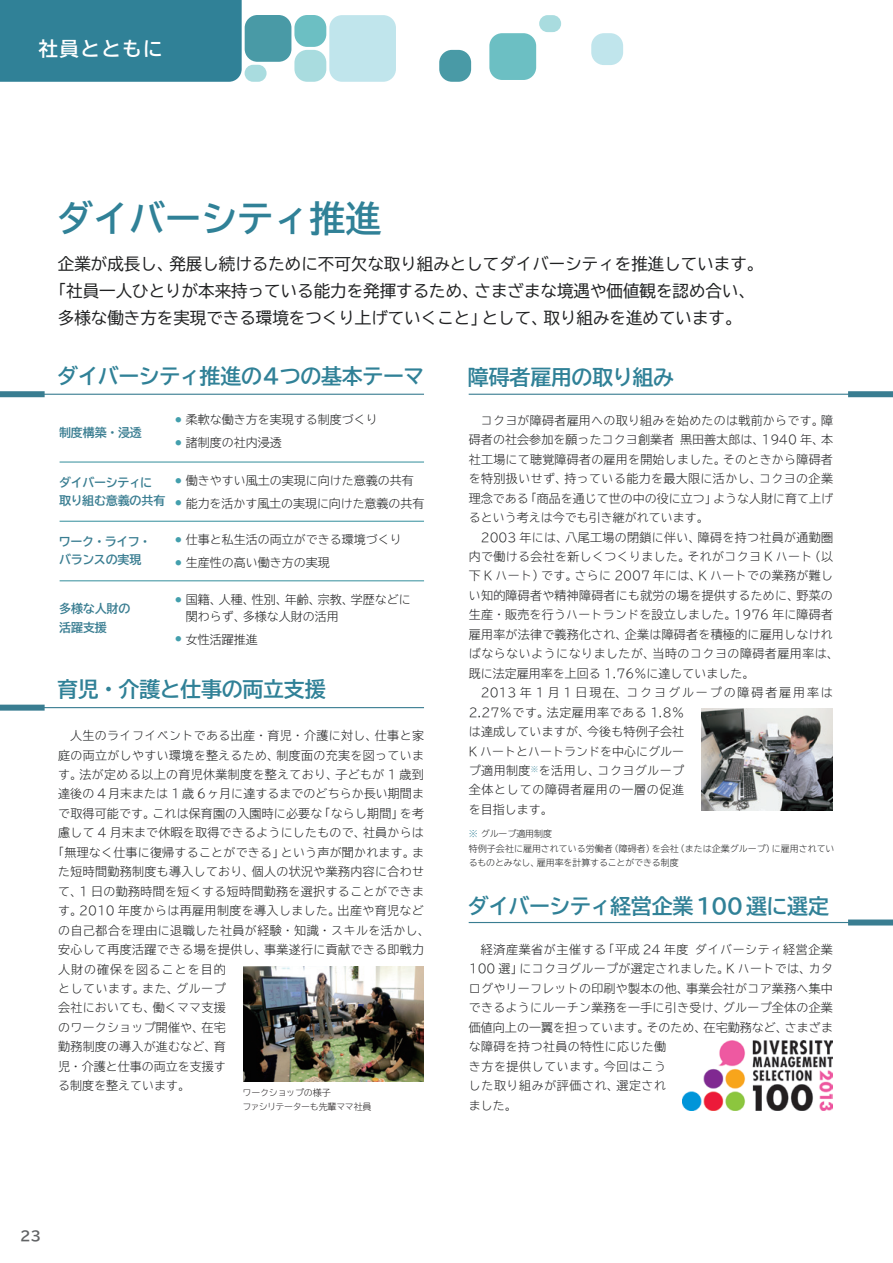
<style>
.page{position:relative;width:893px;height:1263px;background:#fff}
.page>*{position:absolute;margin:0;border:0;box-sizing:border-box;transform-origin:0 0}
.t1{font:700 36px "TBUD Go Std";color:#308197}
.t2{font:700 21px "TBUD Go Std";letter-spacing:-.015em;color:#308197}
.t3{font:700 19.5px "TBUD Go Std";letter-spacing:.075em;color:#fff}
.t4{font:16.5px "TBUD Go Std";color:#202122}
.t5{font:700 13.5px "TBUD Go Std";color:#616365}
.t6{font:300 12px/19.5px "TBUD Go Std Super";letter-spacing:.02em;color:#202122}
.t7{font:300 12px/23.1px "TBUD Go Std Super";color:#202122}
.t8{font:700 12px/18px "TBUD Go Std";letter-spacing:-.015em;color:#397d91}
.t9{font:300 12px "TBUD Go Std Super";letter-spacing:.04em;color:#202122}
.t10{font:300 12px "TBUD Go Std Super";letter-spacing:.08em;color:#202122}
.t11{font:300 9px/15px "TBUD Go Std Super";letter-spacing:-.005em;color:#202122}
.t12{font:300 9px/13.5px "TBUD Go Std Super";letter-spacing:-.03em;color:#231f20}
.t13{font:300 6px "TBUD Go Std Super";color:#439fad}
.s1{color:#308197}
</style>
<div class="page">
<div style="left:0;top:0;width:242px;height:82px;background:#308197"></div>
<div style="left:245px;top:15px;width:46px;height:47px;background:#499aa6;border-radius:13px"></div>
<div style="left:294px;top:15px;width:32px;height:32px;background:#6cbfc3;border-radius:13px"></div>
<div style="left:294px;top:50px;width:32px;height:32px;background:#a9dcdf;border-radius:13px"></div>
<div style="left:329px;top:15px;width:67px;height:67px;background:#c0e5ec;border-radius:13px"></div>
<div style="left:439px;top:50px;width:32px;height:32px;background:#499aa6;border-radius:13px"></div>
<div style="left:489px;top:33px;width:47px;height:47px;background:#6cbfc3;border-radius:13px"></div>
<div style="left:245px;top:65px;width:22px;height:17px;background:#a9dcdf;border-radius:8px"></div>
<div style="left:539px;top:15px;width:22px;height:17px;background:#a9dcdf;border-radius:8px"></div>
<div style="left:591px;top:33px;width:32px;height:32px;background:#c0e5ec;border-radius:13px"></div>
<hr style="left:0;top:394px;width:424px;height:1px;background:#397d91">
<div style="left:0;top:391px;width:45px;height:6px;background:#397d91"></div>
<hr style="left:0;top:707px;width:424px;height:1px;background:#397d91">
<div style="left:0;top:705px;width:45px;height:6px;background:#397d91"></div>
<hr style="left:60px;top:580px;width:364px;height:1px;background:#499aa6">
<hr style="left:60px;top:521px;width:364px;height:1px;background:#499aa6">
<hr style="left:60px;top:461px;width:364px;height:2px;background:#499aa6">
<hr style="left:469px;top:394px;width:423px;height:1px;background:#397d91">
<div style="left:848px;top:391px;width:45px;height:6px;background:#397d91"></div>
<img style="left:243px;top:967px;width:181px;height:114px">
<hr style="left:469px;top:922px;width:423px;height:1px;background:#397d91">
<div style="left:848px;top:919px;width:45px;height:6px;background:#397d91"></div>
<img style="left:683px;top:1040px;width:150px;height:71px">
<img style="left:701px;top:709px;width:132px;height:102px">
<h3 class="t3" style="left:38px;top:33px;width:126px">社員とともに</h3>
<h1 class="t1" style="left:57px;top:189px;width:325px">ダイバーシティ推進</h1>
<h3 class="t4" style="left:58px;top:250px;width:707px">企業が成長し、発展し続けるために不可欠な取り組みとしてダイバーシティを推進しています。</h3>
<h3 class="t4" style="left:50px;top:277px;width:707px">「社員一人ひとりが本来持っている能力を発揮するため、さまざまな境遇や価値観を認め合い、</h3>
<h3 class="t4" style="left:58px;top:304px;width:685px">多様な働き方を実現できる環境をつくり上げていくこと」として、取り組みを進めています。</h3>
<h2 class="t2" style="left:57px;top:359px;width:369px">ダイバーシティ推進の4つの基本テーマ</h2>
<p class="t8" style="left:59px;top:424px;width:84px">制度構築・浸透</p>
<p class="t7" style="left:186px;top:408px;width:193px">柔軟な働き方を実現する制度づくり諸制度の社内浸透</p>
<p class="t13" style="left:175px;top:415px;width:7px">●</p>
<p class="t13" style="left:175px;top:438px;width:7px">●</p>
<p class="t8" style="left:59px;top:473px;width:108px">ダイバーシティに取り組む意義の共有</p>
<p class="t7" style="left:186px;top:469px;width:240px;line-height:22.6px">働きやすい風土の実現に向けた意義の共有能力を活かす風土の実現に向けた意義の共有</p>
<p class="t13" style="left:175px;top:475px;width:7px">●</p>
<p class="t13" style="left:175px;top:498px;width:7px">●</p>
<p class="t8" style="left:59px;top:533px;width:94px">ワーク・ライフ・バランスの実現</p>
<p class="t7" style="left:186px;top:528px;width:217px">仕事と私生活の両立ができる環境づくり生産性の高い働き方の実現</p>
<p class="t13" style="left:175px;top:535px;width:7px">●</p>
<p class="t13" style="left:175px;top:558px;width:7px">●</p>
<p class="t8" style="left:59px;top:600px;width:73px">多様な人財の活躍支援</p>
<p class="t7" style="left:186px;top:590px;width:226px;line-height:17px">国籍、人種、性別、年齢、宗教、学歴などに関わらず、多様な人財の活用</p>
<p class="t6" style="left:186px;top:629px;width:73px">女性活躍推進</p>
<p class="t13" style="left:175px;top:594px;width:7px">●</p>
<p class="t13" style="left:175px;top:634px;width:7px">●</p>
<h2 class="t2" style="left:57px;top:672px;width:270px">育児・介護と仕事の両立支援</h2>
<p class="t6" style="left:70px;top:725px;width:355px">人生のライフイベントである出産・育児・介護に対し、仕事と家</p>
<p class="t6" style="left:58px;top:745px;width:367px">庭の両立がしやすい環境を整えるため、制度面の充実を図っていま</p>
<p class="t6" style="left:58px;top:764px;width:367px">す。法が定める以上の育児休業制度を整えており、子どもが 1 歳到</p>
<p class="t6" style="left:58px;top:784px;width:367px">達後の 4月末または 1 歳 6ヶ月に達するまでのどちらか長い期間ま</p>
<p class="t6" style="left:58px;top:803px;width:367px">で取得可能です。これは保育園の入園時に必要な「ならし期間」を考</p>
<p class="t6" style="left:58px;top:823px;width:367px">慮して 4 月末まで休暇を取得できるようにしたもので、社員からは</p>
<p class="t6" style="left:52px;top:842px;width:373px">「無理なく仕事に復帰することができる」という声が聞かれます。ま</p>
<p class="t6" style="left:58px;top:862px;width:367px">た短時間勤務制度も導入しており、個人の状況や業務内容に合わせ</p>
<p class="t6" style="left:58px;top:881px;width:367px">て、1 日の勤務時間を短くする短時間勤務を選択することができま</p>
<p class="t6" style="left:58px;top:900px;width:367px">す。2010 年度からは再雇用制度を導入しました。出産や育児など</p>
<p class="t6" style="left:58px;top:920px;width:373px">の自己都合を理由に退職した社員が経験・知識・スキルを活かし、</p>
<p class="t6" style="left:58px;top:939px;width:367px">安心して再度活躍できる場を提供し、事業遂行に貢献できる即戦力</p>
<p class="t10" style="left:58px;top:959px;width:169px">人財の確保を図ることを目的</p>
<p class="t9" style="left:58px;top:978px;width:169px">としています。また、グループ</p>
<p class="t6" style="left:58px;top:998px;width:169px">会社においても、働くママ支援</p>
<p class="t6" style="left:58px;top:1017px;width:169px">のワークショップ開催や、在宅</p>
<p class="t6" style="left:58px;top:1037px;width:169px">勤務制度の導入が進むなど、育</p>
<p class="t7" style="left:58px;top:1054px;width:169px">児・介護と仕事の両立を支援す</p>
<p class="t7" style="left:58px;top:1074px;width:133px">る制度を整えています。</p>
<p class="t12" style="left:242px;top:1086px;width:131px">ワークショップの様子<br>ファシリテーターも先輩ママ社員</p>
<h2 class="t2" style="left:468px;top:360px;width:208px">障碍者雇用の取り組み</h2>
<p class="t6" style="left:469px;top:410px;width:366px;text-align:justify;text-indent:12px">コクヨが障碍者雇用への取り組みを始めたのは戦前からです。障碍者の社会参加を願ったコクヨ創業者 黒田善太郎は、1940 年、本社工場にて聴覚障碍者の雇用を開始しました。そのときから障碍者を特別扱いせず、持っている能力を最大限に活かし、コクヨの企業理念である「商品を通じて世の中の役に立つ」ような人財に育て上げるという考えは今でも引き継がれています。</p>
<p class="t6" style="left:469px;top:527px;width:372px;text-indent:12px">2003 年には、八尾工場の閉鎖に伴い、障碍を持つ社員が通勤圏内で働ける会社を新しくつくりました。それがコクヨ K ハート（以下 K ハート）です。さらに 2007 年には、K ハートでの業務が難しい知的障碍者や精神障碍者にも就労の場を提供するために、野菜の生産・販売を行うハートランドを設立しました。1976 年に障碍者雇用率が法律で義務化され、企業は障碍者を積極的に雇用しなければならないようになりましたが、当時のコクヨの障碍者雇用率は、既に法定雇用率を上回る 1.76％に達していました。</p>
<p class="t6" style="left:469px;top:682px;width:366px;text-indent:12px">2013 年 1 月 1 日現在、コクヨグループの障碍者雇用率は<br>2.27％です。法定雇用率である 1.8％<br>は達成していますが、今後も特例子会社<br>K ハートとハートランドを中心にグルー<br>プ適用制度<sup>※</sup>を活用し、コクヨグループ<br>全体としての障碍者雇用の一層の促進<br>を目指します。</p>
<p class="t11" style="left:469px;top:826px;width:367px"><span class="s1">※</span> グループ適用制度<br>特例子会社に雇用されている労働者（障碍者）を会社（または企業グループ）に雇用されてい</p>
<p class="t11" style="left:469px;top:854px;width:211px">るものとみなし、雇用率を計算することができる制度</p>
<h2 class="t2" style="left:468px;top:888px;width:363px">ダイバーシティ経営企業100選に選定</h2>
<p class="t6" style="left:469px;top:939px;width:366px;text-indent:12px">経済産業省が主催する「平成 24 年度 ダイバーシティ経営企業<br>100 選」にコクヨグループが選定されました。K ハートでは、カタログやリーフレットの印刷や製本の他、事業会社がコア業務へ集中できるようにルーチン業務を一手に引き受け、グループ全体の企業価値向上の一翼を担っています。そのため、在宅勤務など、さまざまな障碍を持つ社員の特性に応じた働<br>き方を提供しています。今回はこう<br>した取り組みが評価され、選定され<br>ました。</p>
<p class="t5" style="left:20px;top:1225px;width:23px">23</p>
</div>
